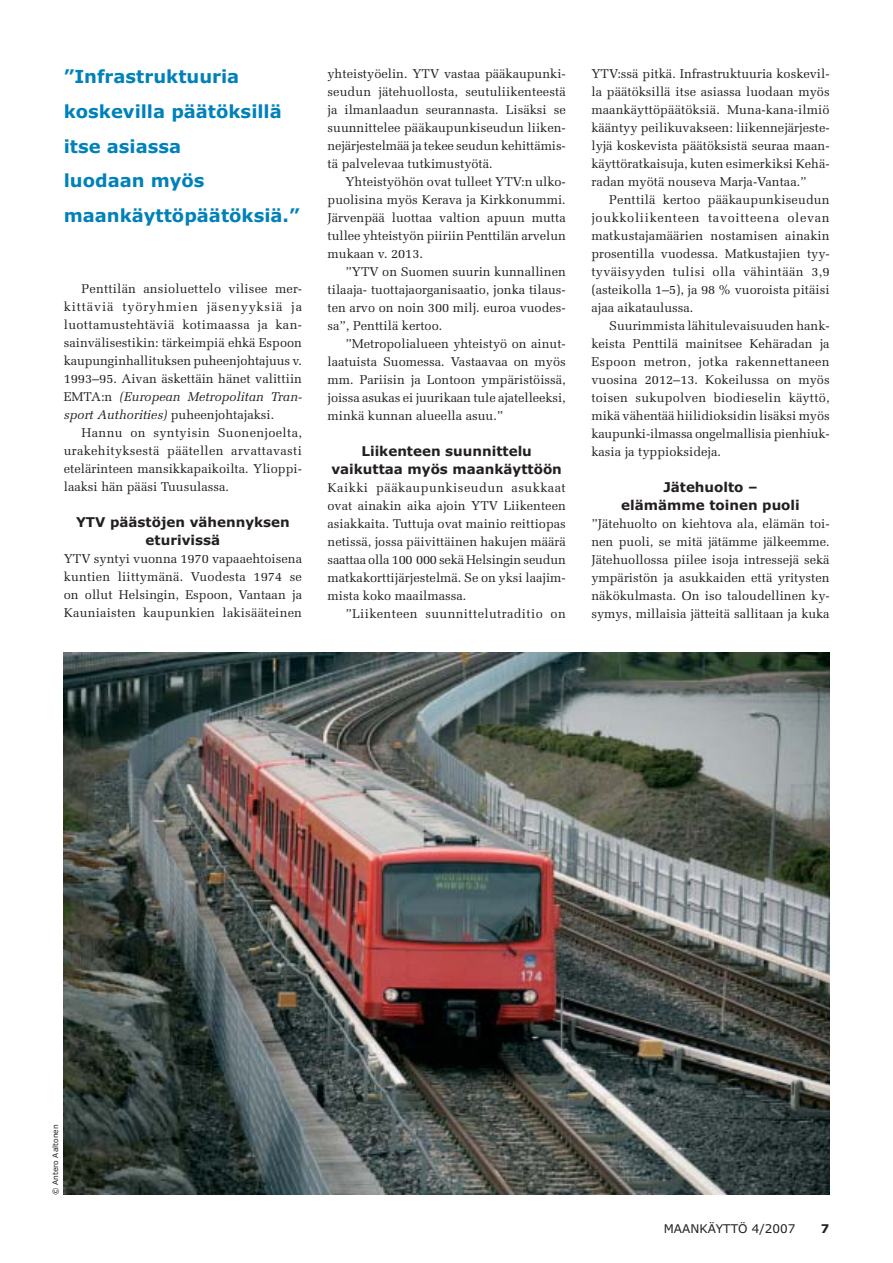
<style>
.page{position:relative;width:893px;height:1263px;background:#fff}
.page>*{position:absolute;margin:0;border:0;box-sizing:border-box;transform-origin:0 0}
.t1{font:700 18px/34.8px "MS Verdana";color:#0081b9}
.t2{font:700 13.5px/18px "MS Verdana";color:#231f20;text-align:center}
.t3{font:12.75px/18px "Melior";color:#231f20;text-align:justify}
.t4{font:12.75px "Melior";letter-spacing:.025em;color:#231f20}
.t5{font:12px "MS Verdana";color:#231f20}
.t6{font:700 12px "MS Verdana";color:#231f20}
.t7{font:7.5px "MS Verdana";color:#231f20}
.s1{font-style:italic}
</style>
<div class="page">
<img style="left:64px;top:653px;width:765px;height:542px">
<h1 class="t1" style="left:64px;top:60px;width:237px">”Infrastruktuuria koskevilla päätöksillä itse asiassa<br>luodaan myös maankäyttöpäätöksiä.”</h1>
<p class="t3" style="left:64px;top:281px;width:240px;text-indent:18px">Penttilän ansioluettelo vilisee mer&shy;kittäviä työryhmien jäsenyyksiä ja luottamustehtäviä kotimaassa ja kan&shy;sainvälisestikin: tärkeimpiä ehkä Espoon kaupunginhallituksen puheenjohtajuus v.<br>1993–95. Aivan äskettäin hänet valittiin EMTA:n <span class="s1">(European Metropolitan Tran&shy;sport Authorities)</span> puheenjohtajaksi.</p>
<p class="t3" style="left:64px;top:425px;width:240px;text-indent:18px">Hannu on syntyisin Suonenjoelta, urakehityksestä päätellen arvattavasti etelärinteen mansikkapaikoilta. Ylioppi&shy;laaksi hän pääsi Tuusulassa.</p>
<p class="t2" style="left:76px;top:514px;width:215px">YTV päästöjen vähennyksen eturivissä</p>
<p class="t3" style="left:64px;top:551px;width:240px">YTV syntyi vuonna 1970 vapaaehtoisena kuntien liittymänä. Vuodesta 1974 se on ollut Helsingin, Espoon, Vantaan ja Kauniaisten kaupunkien lakisääteinen</p>
<p class="t3" style="left:327px;top:66px;width:240px">yhteistyöelin. YTV vastaa pääkaupunki&shy;seudun jätehuollosta, seutuliikenteestä ja ilmanlaadun seurannasta. Lisäksi se suunnittelee pääkaupunkiseudun liiken&shy;nejärjestelmää ja tekee seudun kehittämis&shy;tä palvelevaa tutkimustyötä.</p>
<p class="t3" style="left:327px;top:174px;width:240px;text-indent:18px">Yhteistyöhön ovat tulleet YTV:n ulko&shy;puolisina myös Kerava ja Kirkkonummi.<br>Järvenpää luottaa valtion apuun mutta tullee yhteistyön piiriin Penttilän arvelun mukaan v. 2013.</p>
<p class="t3" style="left:327px;top:264px;width:240px;text-indent:18px">”YTV on Suomen suurin kunnallinen tilaaja- tuottajaorganisaatio, jonka tilaus&shy;ten arvo on noin 300 milj. euroa vuodes&shy;sa”, Penttilä kertoo.</p>
<p class="t3" style="left:327px;top:336px;width:240px;text-indent:18px">”Metropolialueen yhteistyö on ainut&shy;laatuista Suomessa. Vastaavaa on myös mm. Pariisin ja Lontoon ympäristöissä, joissa asukas ei juurikaan tule ajatelleeksi, minkä kunnan alueella asuu.”</p>
<p class="t2" style="left:331px;top:443px;width:232px">Liikenteen suunnittelu vaikuttaa myös maankäyttöön</p>
<p class="t3" style="left:327px;top:480px;width:240px">Kaikki pääkaupunkiseudun asukkaat ovat ainakin aika ajoin YTV Liikenteen asiakkaita. Tuttuja ovat mainio reittiopas netissä, jossa päivittäinen hakujen määrä saattaa olla 100 000 sekä Helsingin seudun matkakorttijärjestelmä. Se on yksi laajim&shy;mista koko maailmassa.</p>
<p class="t4" style="left:345px;top:608px;width:222px">”Liikenteen suunnittelutraditio on</p>
<p class="t3" style="left:591px;top:66px;width:240px">YTV:ssä pitkä. Infrastruktuuria koskevil&shy;la päätöksillä itse asiassa luodaan myös maankäyttöpäätöksiä. Muna-kana-ilmiö kääntyy peilikuvakseen: liikennejärjeste&shy;lyjä koskevista päätöksistä seuraa maan&shy;käyttöratkaisuja, kuten esimerkiksi Kehä&shy;radan myötä nouseva Marja-Vantaa.”</p>
<p class="t3" style="left:591px;top:192px;width:240px;text-indent:18px">Penttilä kertoo pääkaupunkiseudun joukkoliikenteen tavoitteena olevan matkustajamäärien nostamisen ainakin prosentilla vuodessa. Matkustajien tyy&shy;tyväisyyden tulisi olla vähintään 3,9 (asteikolla 1–5), ja 98 % vuoroista pitäisi ajaa aikataulussa.</p>
<p class="t3" style="left:591px;top:318px;width:240px;text-indent:18px">Suurimmista lähitulevaisuuden hank&shy;keista Penttilä mainitsee Kehäradan ja Espoon metron, jotka rakennettaneen vuosina 2012–13. Kokeilussa on myös toisen sukupolven biodieselin käyttö, mikä vähentää hiilidioksidin lisäksi myös kaupunki-ilmassa ongelmallisia pienhiuk&shy;kasia ja typpioksideja.</p>
<p class="t2" style="left:621px;top:479px;width:180px">Jätehuolto – elämämme toinen puoli</p>
<p class="t3" style="left:591px;top:516px;width:240px">”Jätehuolto on kiehtova ala, elämän toi&shy;nen puoli, se mitä jätämme jälkeemme.<br>Jätehuollossa piilee isoja intressejä sekä ympäristön ja asukkaiden että yritysten näkökulmasta. On iso taloudellinen ky&shy;symys, millaisia jätteitä sallitaan ja kuka</p>
<p class="t7" style="left:52px;top:1195px;width:73px;rotate:-90deg">© Antero Aaltonen</p>
<p class="t5" style="left:663px;top:1223px;width:133px">MAANKÄYTTÖ 4/2007</p>
<p class="t6" style="left:820px;top:1223px;width:10px">7</p>
</div>
